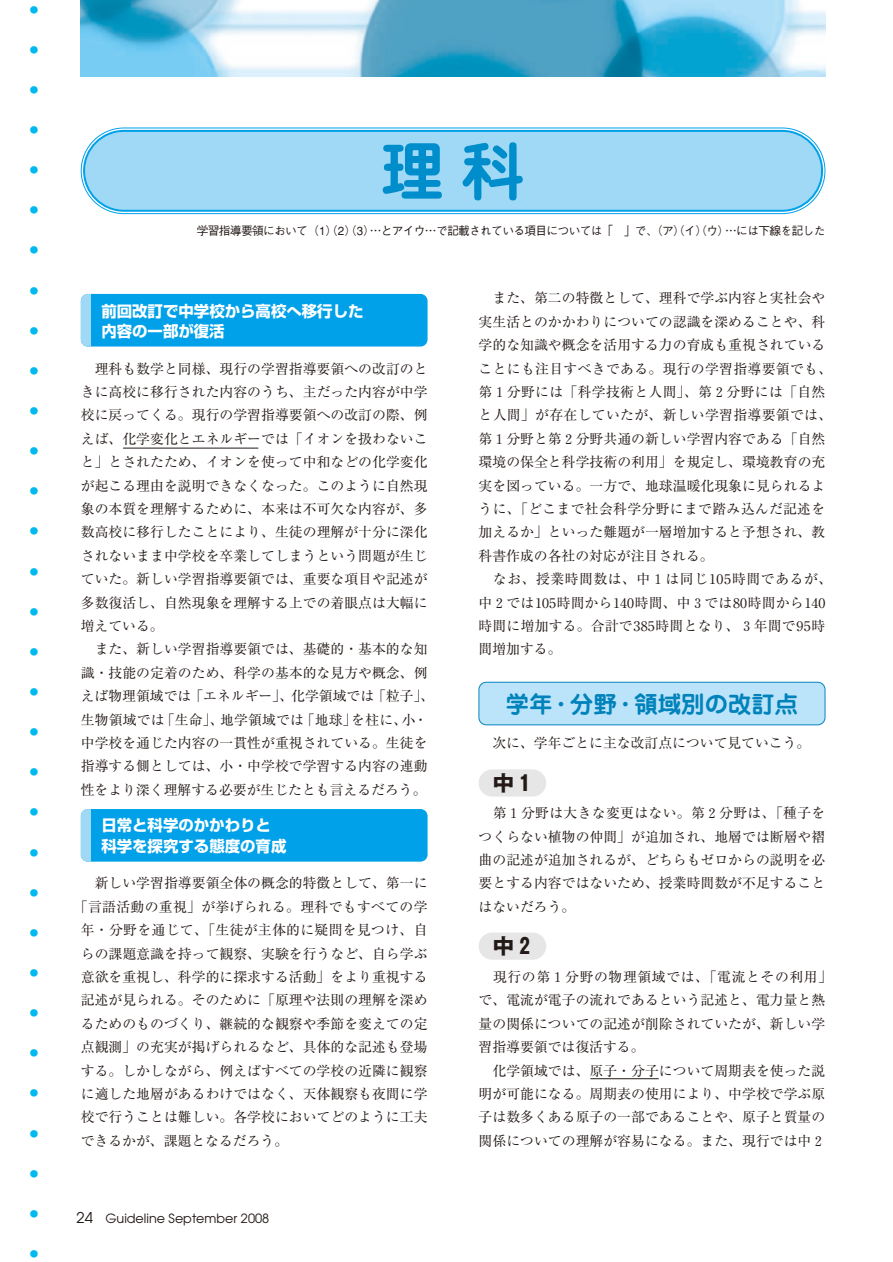
<style>
.page{position:relative;width:893px;height:1262px;background:#fff}
.page>*{position:absolute;margin:0;border:0;box-sizing:border-box;transform-origin:0 0}
.t1{font:700 63.75px "Jun 501";color:#008dcb}
.t2{font:700 23.4px "Jun 501";color:#0082bb}
.t3{font:700 21.3px "Gothic MB101";color:#231916}
.t4{font:700 15.45px/20.2px "Shin Go";color:#fff}
.t5{font:13.8px/23.4px "Ryumin";letter-spacing:.005em;color:#231916}
.t6{font:13.8px "Ryumin";letter-spacing:.025em;color:#231916}
.t7{font:12.75px "Avant Garde";color:#231916}
.t8{font:500 11.7px "Gothic BBB";letter-spacing:-.055em;color:#231916}
.t9{font:8.55px "Shin Go";color:#00b9ef}
.s1{font-size:14.85px}
</style>
<div class="page">
<div style="left:478px;top:769px;width:68px;height:27px;background:#e6e6e7;border-radius:14px"></div>
<div style="left:478px;top:932px;width:68px;height:27px;background:#e6e6e7;border-radius:14px"></div>
<div style="left:479px;top:682px;width:345px;height:42px;background:#bbe3f9;border-radius:7px"></div>
<div style="left:478px;top:682px;width:347px;height:43px;border:1px solid #0082bb;border-radius:7px"></div>
<div style="left:81px;top:294px;width:346px;height:52px;background:#00a1e9;border-radius:7px"></div>
<div style="left:81px;top:294px;width:10px;height:52px;background:#9fd9f6"></div>
<div style="left:81px;top:809px;width:346px;height:52px;background:#00a1e9;border-radius:7px"></div>
<div style="left:81px;top:809px;width:10px;height:52px;background:#9fd9f6"></div>
<img style="left:81px;top:0;width:744px;height:77px">
<div style="left:85px;top:132px;width:736px;height:78px;background:#9fd9f6;border-radius:39px"></div>
<div style="left:81px;top:128px;width:744px;height:86px;border:1px solid #00a1e9;border-radius:43px"></div>
<div style="left:83px;top:130px;width:740px;height:82px;border:2px solid #00a1e9;border-radius:40px"></div>
<hr style="left:123px;top:448px;width:135px;height:1px;background:#231916">
<hr style="left:590px;top:1078px;width:68px;height:1px;background:#231916">
<p class="t9" style="left:30px;top:6px;width:10px">●</p>
<p class="t9" style="left:30px;top:46px;width:10px">●</p>
<p class="t9" style="left:30px;top:86px;width:10px">●</p>
<p class="t9" style="left:30px;top:127px;width:10px">●</p>
<p class="t9" style="left:30px;top:167px;width:10px">●</p>
<p class="t9" style="left:30px;top:207px;width:10px">●</p>
<p class="t9" style="left:30px;top:247px;width:10px">●</p>
<p class="t9" style="left:30px;top:287px;width:10px">●</p>
<p class="t9" style="left:30px;top:327px;width:10px">●</p>
<p class="t9" style="left:30px;top:367px;width:10px">●</p>
<p class="t9" style="left:30px;top:407px;width:10px">●</p>
<p class="t9" style="left:30px;top:448px;width:10px">●</p>
<p class="t9" style="left:30px;top:488px;width:10px">●</p>
<p class="t9" style="left:30px;top:528px;width:10px">●</p>
<p class="t9" style="left:30px;top:568px;width:10px">●</p>
<p class="t9" style="left:30px;top:608px;width:10px">●</p>
<p class="t9" style="left:30px;top:648px;width:10px">●</p>
<p class="t9" style="left:30px;top:688px;width:10px">●</p>
<p class="t9" style="left:30px;top:728px;width:10px">●</p>
<p class="t9" style="left:30px;top:769px;width:10px">●</p>
<p class="t9" style="left:30px;top:809px;width:10px">●</p>
<p class="t9" style="left:30px;top:849px;width:10px">●</p>
<p class="t9" style="left:30px;top:889px;width:10px">●</p>
<p class="t9" style="left:30px;top:929px;width:10px">●</p>
<p class="t9" style="left:30px;top:969px;width:10px">●</p>
<p class="t9" style="left:30px;top:1009px;width:10px">●</p>
<p class="t9" style="left:30px;top:1049px;width:10px">●</p>
<p class="t9" style="left:30px;top:1089px;width:10px">●</p>
<p class="t9" style="left:30px;top:1130px;width:10px">●</p>
<p class="t9" style="left:30px;top:1170px;width:10px">●</p>
<p class="t9" style="left:30px;top:1210px;width:10px">●</p>
<p class="t9" style="left:30px;top:1250px;width:10px">●</p>
<h1 class="t1" style="left:380px;top:147px;width:146px">理科</h1>
<p class="t8" style="left:197px;top:226px;width:630px">学習指導要領において（1）（2）（3）…とアイウ…で記載されている項目については「 」で、（ア）（イ）（ウ）…には下線を記した</p>
<p class="t4" style="left:101px;top:303px;width:264px">前回改訂で中学校から高校へ移行した内容の一部が復活</p>
<p class="t5" style="left:81px;top:359px;width:348px;text-align:justify;text-indent:14px">理科も数学と同様、現行の学習指導要領への改訂のときに高校に移行された内容のうち、主だった内容が中学校に戻ってくる。現行の学習指導要領への改訂の際、例えば、化学変化とエネルギーでは「イオンを扱わないこと」とされたため、イオンを使って中和などの化学変化が起こる理由を説明できなくなった。このように自然現象の本質を理解するために、本来は不可欠な内容が、多数高校に移行したことにより、生徒の理解が十分に深化されないまま中学校を卒業してしまうという問題が生じていた。新しい学習指導要領では、重要な項目や記述が多数復活し、自然現象を理解する上での着眼点は大幅に増えている。</p>
<p class="t5" style="left:81px;top:639px;width:355px;text-align:center">また、新しい学習指導要領では、基礎的・基本的な知<br>識・技能の定着のため、科学の基本的な見方や概念、例えば物理領域では「エネルギー」、化学領域では「粒子」、生物領域では「生命」、地学領域では「地球」を柱に、小・中学校を通じた内容の一貫性が重視されている。生徒を指導する側としては、小・中学校で学習する内容の連動性をより深く理解する必要が生じたとも言えるだろう。</p>
<p class="t4" style="left:101px;top:817px;width:186px">日常と科学のかかわりと科学を探究する態度の育成</p>
<p class="t5" style="left:95px;top:873px;width:334px">新しい学習指導要領全体の概念的特徴として、第一に</p>
<p class="t6" style="left:74px;top:901px;width:355px">「言語活動の重視」が挙げられる。理科でもすべての学</p>
<p class="t6" style="left:81px;top:925px;width:348px">年・分野を通じて、「生徒が主体的に疑問を見つけ、自</p>
<p class="t5" style="left:81px;top:943px;width:348px">らの課題意識を持って観察、実験を行うなど、自ら学ぶ</p>
<p class="t5" style="left:81px;top:967px;width:348px">意欲を重視し、科学的に探求する活動」をより重視する</p>
<p class="t5" style="left:81px;top:990px;width:348px">記述が見られる。そのために「原理や法則の理解を深め</p>
<p class="t5" style="left:81px;top:1013px;width:348px">るためのものづくり、継続的な観察や季節を変えての定</p>
<p class="t5" style="left:81px;top:1037px;width:348px">点観測」の充実が掲げられるなど、具体的な記述も登場</p>
<p class="t5" style="left:81px;top:1060px;width:348px">する。しかしながら、例えばすべての学校の近隣に観察</p>
<p class="t5" style="left:81px;top:1083px;width:348px">に適した地層があるわけではなく、天体観察も夜間に学</p>
<p class="t5" style="left:81px;top:1107px;width:348px">校で行うことは難しい。各学校においてどのように工夫</p>
<p class="t5" style="left:81px;top:1130px;width:209px">できるかが、課題となるだろう。</p>
<p class="t7" style="left:77px;top:1213px;width:194px"><span class="s1">24</span> Guideline September 2008</p>
<p class="t5" style="left:478px;top:288px;width:355px;text-indent:14px">また、第二の特徴として、理科で学ぶ内容と実社会や実生活とのかかわりについての認識を深めることや、科学的な知識や概念を活用する力の育成も重視されていることにも注目すべきである。現行の学習指導要領でも、第１分野には「科学技術と人間」、第２分野には「自然と人間」が存在していたが、新しい学習指導要領では、第１分野と第２分野共通の新しい学習内容である「自然環境の保全と科学技術の利用」を規定し、環境教育の充実を図っている。一方で、地球温暖化現象に見られるように、「どこまで社会科学分野にまで踏み込んだ記述を加えるか」といった難題が一層増加すると予想され、教科書作成の各社の対応が注目される。</p>
<p class="t5" style="left:478px;top:569px;width:355px;text-indent:14px">なお、授業時間数は、中１は同じ105時間であるが、中２では105時間から140時間、中３では80時間から140時間に増加する。合計で385時間となり、３年間で95時間増加する。</p>
<h2 class="t2" style="left:506px;top:695px;width:294px">学年・分野・領域別の改訂点</h2>
<p class="t5" style="left:492px;top:733px;width:319px">次に、学年ごとに主な改訂点について見ていこう。</p>
<h3 class="t3" style="left:492px;top:774px;width:44px">中１</h3>
<p class="t5" style="left:478px;top:803px;width:348px;text-align:justify;text-indent:14px">第１分野は大きな変更はない。第２分野は、「種子をつくらない植物の仲間」が追加され、地層では断層や褶曲の記述が追加されるが、どちらもゼロからの説明を必要とする内容ではないため、授業時間数が不足することはないだろう。</p>
<h3 class="t3" style="left:492px;top:938px;width:44px">中２</h3>
<p class="t5" style="left:478px;top:967px;width:355px;text-indent:14px">現行の第１分野の物理領域では、「電流とその利用」で、電流が電子の流れであるという記述と、電力量と熱量の関係についての記述が削除されていたが、新しい学習指導要領では復活する。</p>
<p class="t5" style="left:478px;top:1060px;width:348px;text-align:justify;text-indent:14px">化学領域では、原子・分子について周期表を使った説明が可能になる。周期表の使用により、中学校で学ぶ原子は数多くある原子の一部であることや、原子と質量の関係についての理解が容易になる。また、現行では中２</p>
</div>
